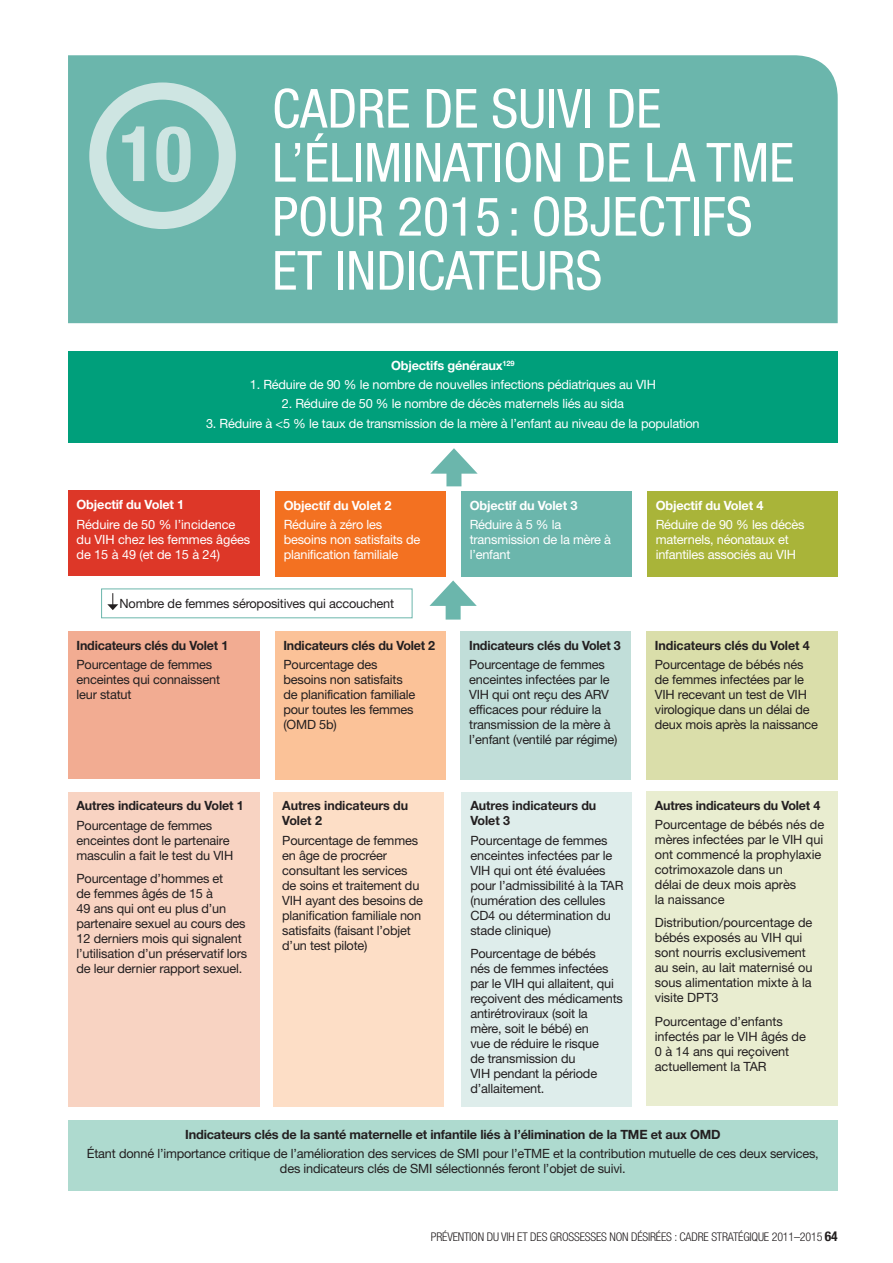
<style>
.page{position:relative;width:893px;height:1263px;background:#fff}
.page>*{position:absolute;margin:0;border:0;box-sizing:border-box;transform-origin:0 0}
.t1{font:700 condensed 77.1px "Helvetica Neue";color:#cee5e2}
.t2{font:condensed 54px/54px "Helvetica Neue";color:#fff}
.t3{font:12.75px/15px "Helvetica Neue";letter-spacing:-.015em;color:#231f20}
.t4{font:12.75px/15px "Helvetica Neue";letter-spacing:-.015em;color:#fff}
.t5{font:700 12.75px/15px "Helvetica Neue";letter-spacing:-.015em;color:#231f20}
.t6{font:700 12.75px "Helvetica Neue";letter-spacing:-.015em;color:#fff}
.t7{font:300 condensed 12px "Helvetica Neue";letter-spacing:-.015em;color:#231f20}
.s1{font-weight:700;font-size:13.5px}
</style>
<div class="page">
<div style="left:68px;top:55px;width:770px;height:268px;background:#6bb6ac"></div>
<div style="left:89px;top:82px;width:147px;height:147px;border:17px solid #cee5e2;border-radius:50%"></div>
<div style="left:68px;top:351px;width:770px;height:92px;background:#009f7b"></div>
<div style="left:68px;top:491px;width:191px;height:85px;background:#dd3728"></div>
<div style="left:68px;top:631px;width:191px;height:148px;background:#f2ac92"></div>
<div style="left:275px;top:631px;width:170px;height:149px;background:#fbc298"></div>
<div style="left:461px;top:631px;width:170px;height:149px;background:#c1ded9"></div>
<div style="left:646px;top:631px;width:192px;height:149px;background:#dadeaa"></div>
<div style="left:68px;top:792px;width:191px;height:314px;background:#f8d3c2"></div>
<div style="left:274px;top:792px;width:170px;height:314px;background:#fddec6"></div>
<div style="left:462px;top:792px;width:170px;height:314px;background:#deedeb"></div>
<div style="left:646px;top:791px;width:192px;height:315px;background:#e9edd0"></div>
<div style="left:275px;top:492px;width:170px;height:85px;background:#f37121"></div>
<div style="left:461px;top:492px;width:170px;height:85px;background:#6bb6ac"></div>
<div style="left:647px;top:492px;width:191px;height:85px;background:#a9b439"></div>
<div style="left:68px;top:1120px;width:770px;height:71px;background:#aedacf"></div>
<div style="left:101px;top:588px;width:311px;height:30px;border:1px solid #6bb6ac"></div>
<svg style="left:107px;top:593px;width:11px;height:17px"></svg>
<div style="left:446px;top:596px;width:15px;height:24px;background:#6bb6ac"></div>
<svg style="left:429px;top:580px;width:48px;height:26px"></svg>
<div style="left:446px;top:464px;width:15px;height:22px;background:#6bb6ac"></div>
<svg style="left:430px;top:448px;width:48px;height:26px"></svg>
<h1 class="t1" style="left:119px;top:107px;width:74px">10</h1>
<h2 class="t2" style="left:272px;top:81px;width:524px">CADRE DE SUIVI DE<br>L’ÉLIMINATION DE LA TME<br>POUR 2015 : OBJECTIFS<br>ET INDICATEURS</h2>
<p class="t6" style="left:391px;top:357px;width:125px">Objectifs généraux<sup>129</sup></p>
<p class="t4" style="left:250px;top:377px;width:408px">1. Réduire de 90 % le nombre de nouvelles infections pédiatriques au VIH</p>
<p class="t4" style="left:282px;top:396px;width:344px">2. Réduire de 50 % le nombre de décès maternels liés au sida</p>
<p class="t4" style="left:206px;top:415px;width:495px">3. Réduire à &lt;5 % le taux de transmission de la mère à l’enfant au niveau de la population</p>
<p class="t6" style="left:77px;top:497px;width:109px">Objectif du Volet 1</p>
<p class="t4" style="left:77px;top:516px;width:175px">Réduire de 50 % l’incidence du VIH chez les femmes âgées de 15 à 49 (et de 15 à 24)</p>
<p class="t6" style="left:284px;top:498px;width:109px">Objectif du Volet 2</p>
<p class="t4" style="left:284px;top:517px;width:138px">Réduire à zéro les besoins non satisfaits de planification familiale</p>
<p class="t3" style="left:120px;top:596px;width:276px">Nombre de femmes séropositives qui accouchent</p>
<p class="t5" style="left:77px;top:637px;width:153px">Indicateurs clés du Volet 1</p>
<p class="t3" style="left:77px;top:656px;width:145px">Pourcentage de femmes enceintes qui connaissent leur statut</p>
<p class="t5" style="left:77px;top:798px;width:169px">Autres indicateurs du Volet 1</p>
<p class="t3" style="left:77px;top:817px;width:158px">Pourcentage de femmes enceintes dont le partenaire masculin a fait le test du VIH</p>
<p class="t3" style="left:77px;top:871px;width:172px">Pourcentage d’hommes et<br>de femmes âgés de 15 à<br>49 ans qui ont eu plus d’un partenaire sexuel au cours des<br>12 derniers mois qui signalent l’utilisation d’un préservatif lors de leur dernier rapport sexuel.</p>
<p class="t5" style="left:283px;top:637px;width:153px">Indicateurs clés du Volet 2</p>
<p class="t3" style="left:283px;top:656px;width:133px">Pourcentage des besoins non satisfaits de planification familiale pour toutes les femmes (OMD 5b)</p>
<p class="t5" style="left:282px;top:798px;width:128px">Autres indicateurs du<br>Volet 2</p>
<p class="t3" style="left:282px;top:832px;width:142px">Pourcentage de femmes en âge de procréer consultant les services de soins et traitement du<br>VIH ayant des besoins de planification familiale non satisfaits (faisant l’objet d’un test pilote)</p>
<p class="t6" style="left:470px;top:498px;width:109px">Objectif du Volet 3</p>
<p class="t4" style="left:470px;top:517px;width:143px">Réduire à 5 % la transmission de la mère à l’enfant</p>
<p class="t6" style="left:656px;top:498px;width:109px">Objectif du Volet 4</p>
<p class="t4" style="left:656px;top:517px;width:150px">Réduire de 90 % les décès maternels, néonataux et infantiles associés au VIH</p>
<p class="t5" style="left:469px;top:637px;width:153px">Indicateurs clés du Volet 3</p>
<p class="t3" style="left:469px;top:656px;width:150px">Pourcentage de femmes enceintes infectées par le<br>VIH qui ont reçu des ARV efficaces pour réduire la transmission de la mère à l’enfant (ventilé par régime)</p>
<p class="t5" style="left:470px;top:798px;width:128px">Autres indicateurs du<br>Volet 3</p>
<p class="t3" style="left:470px;top:832px;width:155px">Pourcentage de femmes enceintes infectées par le<br>VIH qui ont été évaluées pour l’admissibilité à la TAR (numération des cellules<br>CD4 ou détermination du stade clinique)</p>
<p class="t3" style="left:470px;top:946px;width:154px">Pourcentage de bébés<br>nés de femmes infectées par le VIH qui allaitent, qui reçoivent des médicaments antirétroviraux (soit la<br>mère, soit le bébé) en<br>vue de réduire le risque<br>de transmission du<br>VIH pendant la période d’allaitement.</p>
<p class="t5" style="left:655px;top:637px;width:157px">Indicateurs clés du Volet 4</p>
<p class="t3" style="left:655px;top:656px;width:165px">Pourcentage de bébés nés de femmes infectées par le<br>VIH recevant un test de VIH virologique dans un délai de deux mois après la naissance</p>
<p class="t5" style="left:655px;top:797px;width:167px">Autres indicateurs du Volet 4</p>
<p class="t3" style="left:655px;top:816px;width:171px">Pourcentage de bébés nés de mères infectées par le VIH qui ont commencé la prophylaxie cotrimoxazole dans un<br>délai de deux mois après<br>la naissance</p>
<p class="t3" style="left:655px;top:915px;width:159px">Distribution/pourcentage de bébés exposés au VIH qui sont nourris exclusivement au sein, au lait maternisé ou sous alimentation mixte à la visite DPT3</p>
<p class="t3" style="left:655px;top:1013px;width:153px">Pourcentage d’enfants infectés par le VIH âgés de<br>0 à 14 ans qui reçoivent actuellement la TAR</p>
<p class="t5" style="left:185px;top:1126px;width:537px">Indicateurs clés de la santé maternelle et infantile liés à l’élimination de la TME et aux OMD</p>
<p class="t3" style="left:87px;top:1146px;width:733px;text-align:center">Étant donné l’importance critique de l’amélioration des services de SMI pour l’eTME et la contribution mutuelle de ces deux services, des indicateurs clés de SMI sélectionnés feront l’objet de suivi.</p>
<p class="t7" style="left:431px;top:1229px;width:12px">PRÉVENTION</p>
<p class="t7" style="left:487px;top:1229px;width:70px">DU VIH ET DES GROSSESSES</p>
<p class="t7" style="left:609px;top:1229px;width:7px">NON</p>
<p class="t7" style="left:631px;top:1229px;width:6px">DÉSIRÉES</p>
<p class="t7" style="left:675px;top:1229px;width:18px">: CADRE</p>
<p class="t7" style="left:711px;top:1229px;width:7px">STRATÉGIQUE</p>
<p class="t7" style="left:772px;top:1229px;width:67px">2011–2015 <span class="s1">64</span></p>
</div>
